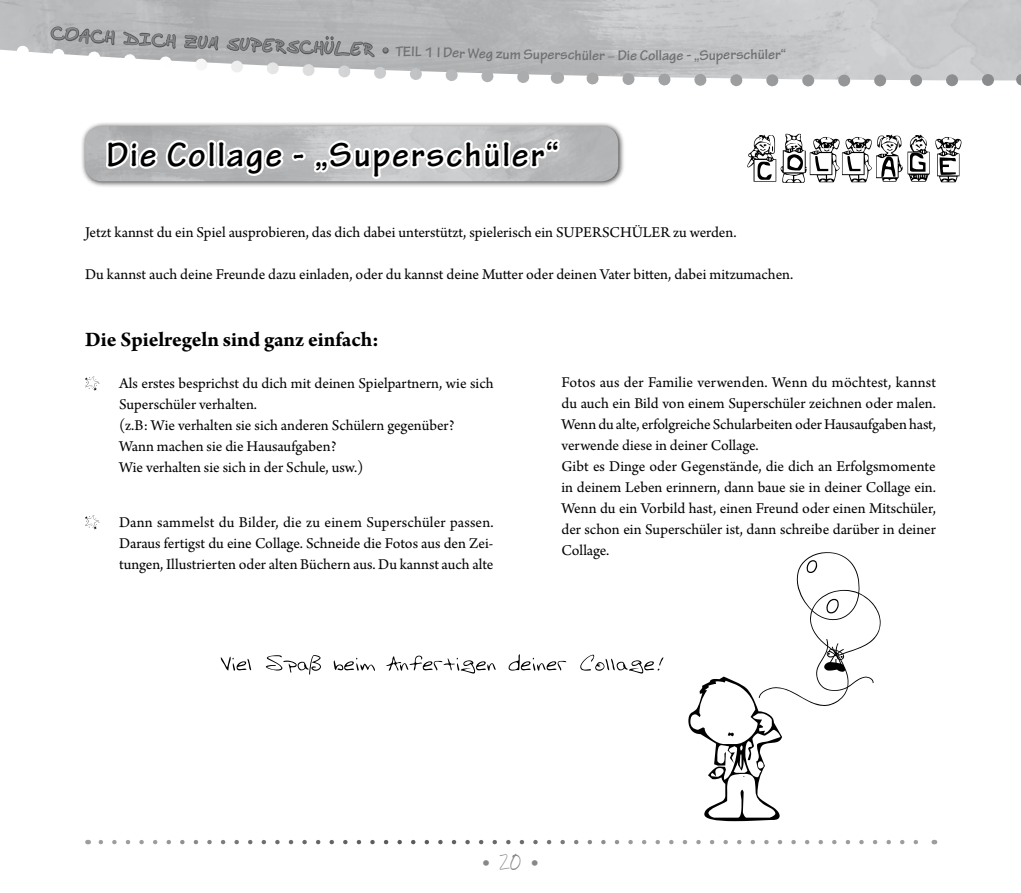
<style>
.page{position:relative;width:1021px;height:893px;background:#fff}
.page>*{position:absolute;margin:0;border:0;box-sizing:border-box;transform-origin:0 0}
.t1{font:700 36px "Tekton Pro";letter-spacing:.05em;color:#000}
.t2{font:700 21.75px "Arno Pro";color:#000}
.t3{font:21px "Liberation Sans";color:#87888a}
.t4{font:15.75px/21px "Arno Pro";color:#000}
.t5{font:700 15px "Tekton Pro";letter-spacing:-.005em;color:#707173}
.t6{font:700 15px "Bud Hand";color:#87888a}
.s1{font-family:"Liberation Sans";font-weight:400}
.s2{font-family:"Tekton Pro";color:#707173}
.s3{font-family:"Arno Pro";font-weight:400}
.s4{font-family:"Bud Hand"}
</style>
<div class="page">
<svg style="left:101px;top:840px;width:817px;height:4px"></svg>
<svg style="left:580px;top:65px;width:441px;height:22px"></svg>
<svg style="left:1020px;top:42px;width:1px;height:13px"></svg>
<div style="left:81px;top:122px;width:550px;height:72px;background:#000;opacity:.75"></div>
<img style="left:85px;top:126px;width:533px;height:55px">
<svg style="left:104px;top:137px;width:458px;height:44px"></svg>
<svg style="left:85px;top:376px;width:14px;height:15px"></svg>
<svg style="left:85px;top:515px;width:14px;height:15px"></svg>
<svg style="left:221px;top:654px;width:442px;height:21px"></svg>
<svg style="left:688px;top:552px;width:192px;height:269px"></svg>
<svg style="left:747px;top:134px;width:214px;height:49px"></svg>
<svg style="left:10px;top:0;width:547px;height:84px"></svg>
<p class="t6" style="left:80px;top:27px;width:61px;rotate:4deg">ACH D</p>
<p class="t6" style="left:140px;top:32px;width:111px;rotate:3deg">ICH ZUM SU</p>
<p class="t6" style="left:251px;top:37px;width:192px;rotate:2deg">PERSCHULER <span class="s1">•</span> <span class="s2">TEIL 1 I</span></p>
<p class="t5" style="left:443px;top:44px;width:133px;rotate:1deg">Der Weg zum Supersc</p>
<p class="t5" style="left:574px;top:46px;width:213px">hüler <span class="s3">–</span> Die Collage - „Superschüler“</p>
<h1 class="t1" style="left:106px;top:133px;width:453px">Die Collage - „Superschüler“</h1>
<p class="t4" style="left:85px;top:223px;width:653px">Jetzt kannst du ein Spiel ausprobieren, das dich dabei unterstützt, spielerisch ein SUPERSCHÜLER zu werden.</p>
<p class="t4" style="left:85px;top:265px;width:709px">Du kannst auch deine Freunde dazu einladen, oder du kannst deine Mutter oder deinen Vater bitten, dabei mitzumachen.</p>
<h2 class="t2" style="left:85px;top:327px;width:295px">Die Spielregeln sind ganz einfach:</h2>
<p class="t4" style="left:119px;top:374px;width:376px">Als erstes besprichst du dich mit deinen Spielpartnern, wie sich Superschüler verhalten.<br>(z.B: Wie verhalten sie sich anderen Schülern gegenüber?<br>Wann machen sie die Hausaufgaben?<br>Wie verhalten sie sich in der Schule, usw.)</p>
<p class="t4" style="left:119px;top:513px;width:376px;text-align:justify">Dann sammelst du Bilder, die zu einem Superschüler passen.<br>Daraus fertigst du eine Collage. Schneide die Fotos aus den Zei&shy;tungen, Illustrierten oder alten Büchern aus. Du kannst auch alte</p>
<p class="t4" style="left:561px;top:373px;width:376px">Fotos aus der Familie verwenden. Wenn du möchtest, kannst du auch ein Bild von einem Superschüler zeichnen oder malen.<br>Wenn du alte, erfolgreiche Schularbeiten oder Hausaufgaben hast, verwende diese in deiner Collage.<br>Gibt es Dinge oder Gegenstände, die dich an Erfolgsmomente in deinem Leben erinnern, dann baue sie in deiner Collage ein.<br>Wenn du ein Vorbild hast, einen Freund oder einen Mitschüler, der schon ein Superschüler ist, dann schreibe darüber in deiner Collage.</p>
<h3 class="t3" style="left:482px;top:850px;width:58px">• <span class="s4">20</span> •</h3>
</div>
